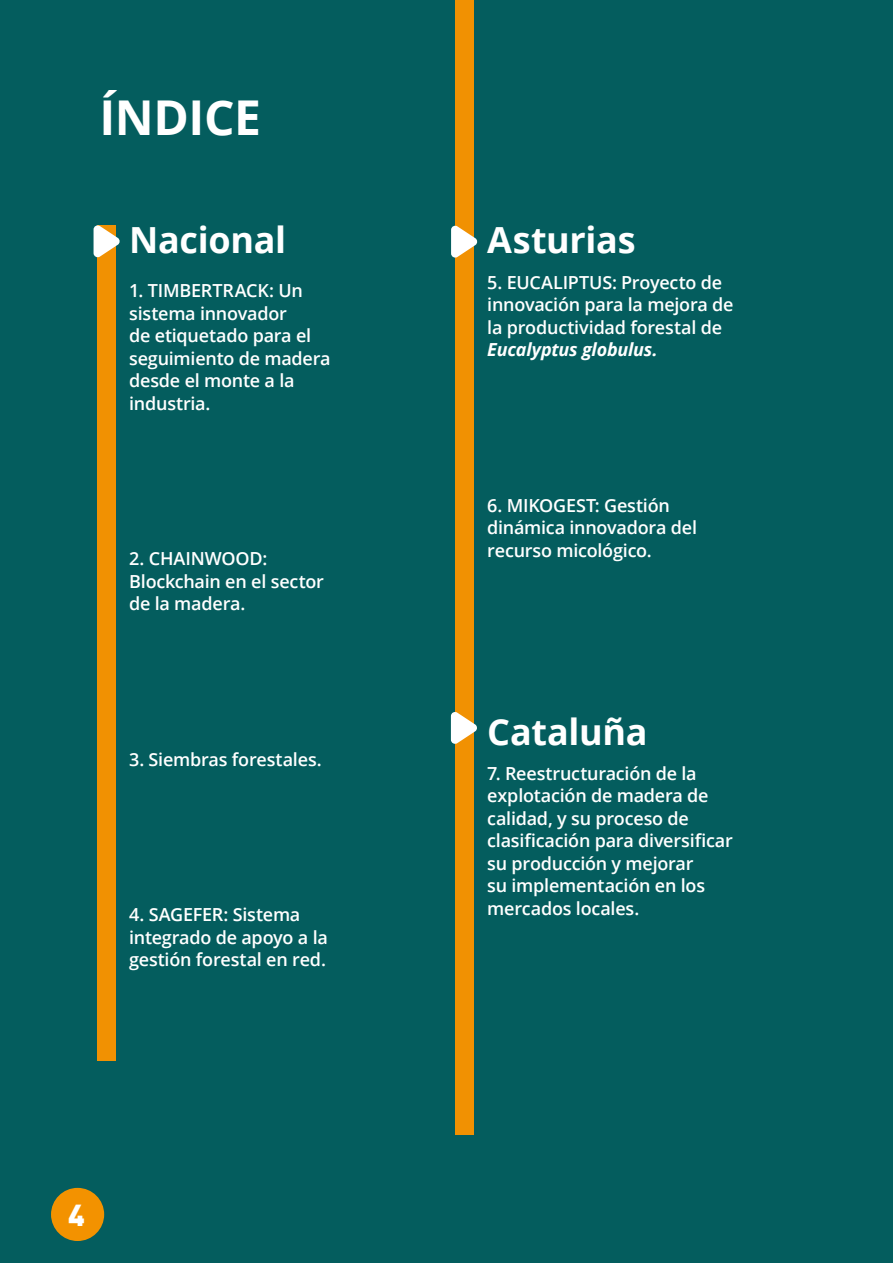
<style>
.page{position:relative;width:893px;height:1263px;background:#045d5e}
.page>*{position:absolute;margin:0;border:0;box-sizing:border-box;transform-origin:0 0}
.t1{font:700 48px "Open Sans";letter-spacing:-.01em;color:#fff}
.t2{font:700 36px "Open Sans";letter-spacing:-.01em;color:#fff}
.t3{font:900 30px "DIN Pro";color:#fff}
.t4{font:600 18px/22.5px "Open Sans";letter-spacing:-.015em;color:#fff}
.t5{font:italic 700 18px "Open Sans";letter-spacing:-.01em;color:#fff}
</style>
<div class="page">
<div style="left:97px;top:226px;width:18px;height:835px;background:#f19102"></div>
<div style="left:455px;top:0;width:19px;height:1135px;background:#f19102"></div>
<svg style="left:94px;top:225px;width:26px;height:33px"></svg>
<svg style="left:451px;top:225px;width:27px;height:33px"></svg>
<svg style="left:451px;top:712px;width:26px;height:32px"></svg>
<div style="left:51px;top:1188px;width:53px;height:53px;background:#f39200;border-radius:50%"></div>
<h1 class="t1" style="left:99px;top:83px;width:163px">ÍNDICE</h1>
<h2 class="t2" style="left:129px;top:215px;width:158px">Nacional</h2>
<p class="t4" style="left:129px;top:279px;width:203px">1. TIMBERTRACK: Un sistema innovador<br>de etiquetado para el seguimiento de madera desde el monte a la industria.</p>
<p class="t4" style="left:129px;top:547px;width:196px">2. CHAINWOOD:<br>Blockchain en el sector de la madera.</p>
<p class="t4" style="left:129px;top:748px;width:194px">3. Siembras forestales.</p>
<p class="t4" style="left:129px;top:903px;width:200px">4. SAGEFER: Sistema integrado de apoyo a la gestión forestal en red.</p>
<h3 class="t3" style="left:68px;top:1195px;width:18px">4</h3>
<h2 class="t2" style="left:487px;top:215px;width:150px">Asturias</h2>
<p class="t4" style="left:487px;top:270px;width:248px">5. EUCALIPTUS: Proyecto de innovación para la mejora de la productividad forestal de</p>
<p class="t5" style="left:487px;top:337px;width:172px">Eucalyptus globulus.</p>
<p class="t4" style="left:487px;top:494px;width:211px">6. MIKOGEST: Gestión dinámica innovadora del recurso micológico.</p>
<h2 class="t2" style="left:487px;top:706px;width:162px">Cataluña</h2>
<p class="t4" style="left:487px;top:762px;width:247px">7. Reestructuración de la explotación de madera de calidad, y su proceso de clasificación para diversificar su producción y mejorar<br>su implementación en los mercados locales.</p>
</div>
